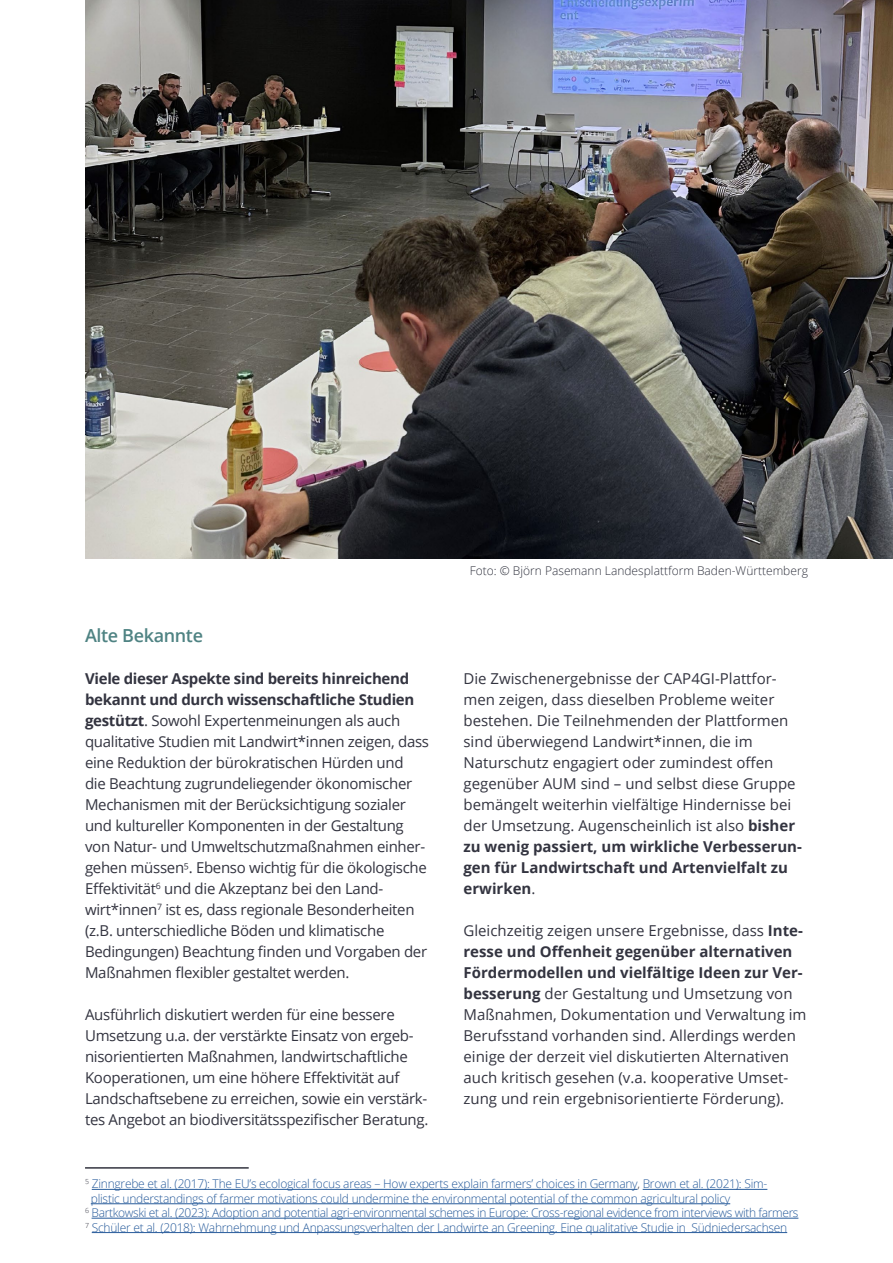
<style>
.page{position:relative;width:893px;height:1263px;background:#fff}
.page>*{position:absolute;margin:0;border:0;box-sizing:border-box;transform-origin:0 0}
.Überschrift_2{font:600 18px "Open Sans";letter-spacing:-.02em;color:#4f8383}
.Fließtext{font:15px/21px "Open Sans";letter-spacing:-.02em;color:#333440}
.Fließtext-2{font:15px/21px "Open Sans";color:#333440}
.Fußnoten{font:300 12px "Open Sans";letter-spacing:-.02em;color:#275b9b}
.Bildtext{font:300 12px "Open Sans";color:#30323e}
.s1{font-weight:700}
.s2{color:#333440}
</style>
<div class="page">
<img style="left:85px;top:0;width:808px;height:558px">
<hr style="left:85px;top:1167px;width:164px;height:2px;background:#333440">
<hr style="left:92px;top:1189px;width:545px;height:1px;background:#275b9b">
<hr style="left:643px;top:1189px;width:124px;height:1px;background:#275b9b">
<hr style="left:91px;top:1203px;width:639px;height:1px;background:#275b9b">
<hr style="left:92px;top:1218px;width:706px;height:1px;background:#275b9b">
<hr style="left:92px;top:1232px;width:695px;height:1px;background:#275b9b">
<h2 class="Überschrift_2" style="left:85px;top:623px;width:120px">Alte Bekannte</h2>
<p class="Fließtext" style="left:85px;top:668px;width:346px"><span class="s1">Viele dieser Aspekte sind bereits hinreichend bekannt und durch wissenschaftliche Studien gestützt</span>. Sowohl Expertenmeinungen als auch qualitative Studien mit Landwirt*innen zeigen, dass eine Reduktion der bürokratischen Hürden und<br>die Beachtung zugrundeliegender ökonomischer Mechanismen mit der Berücksichtigung sozialer und kultureller Komponenten in der Gestaltung von Natur- und Umweltschutzmaßnahmen einher&shy;gehen müssen<sup>5</sup>. Ebenso wichtig für die ökologische Effektivität<sup>6</sup> und die Akzeptanz bei den Land&shy;wirt*innen<sup>7</sup> ist es, dass regionale Besonderheiten (z.B. unterschiedliche Böden und klimatische Bedingungen) Beachtung finden und Vorgaben der Maßnahmen flexibler gestaltet werden.</p>
<p class="Fließtext" style="left:85px;top:1004px;width:345px">Ausführlich diskutiert werden für eine bessere Umsetzung u.a. der verstärkte Einsatz von ergeb&shy;nisorientierten Maßnahmen, landwirtschaftliche Kooperationen, um eine höhere Effektivität auf Landschaftsebene zu erreichen, sowie ein verstärk&shy;tes Angebot an biodiversitätsspezifischer Beratung.</p>
<p class="Bildtext" style="left:470px;top:562px;width:340px">Foto: © Björn Pasemann Landesplattform Baden-Württemberg</p>
<p class="Fließtext-2" style="left:463px;top:668px;width:340px">Die Zwischenergebnisse der CAP4GI-Plattfor&shy;men zeigen, dass dieselben Probleme weiter bestehen. Die Teilnehmenden der Plattformen sind überwiegend Landwirt*innen, die im Naturschutz engagiert oder zumindest offen gegenüber AUM sind – und selbst diese Gruppe bemängelt weiterhin vielfältige Hindernisse bei der Umsetzung. Augenscheinlich ist also <span class="s1">bisher zu wenig passiert, um wirkliche Verbesserun&shy;gen für Landwirtschaft und Artenvielfalt zu erwirken</span>.</p>
<p class="Fließtext-2" style="left:463px;top:920px;width:345px">Gleichzeitig zeigen unsere Ergebnisse, dass <span class="s1">Inte&shy;resse und Offenheit gegenüber alternativen Fördermodellen und vielfältige Ideen zur Ver&shy;besserung</span> der Gestaltung und Umsetzung von Maßnahmen, Dokumentation und Verwaltung im Berufsstand vorhanden sind. Allerdings werden einige der derzeit viel diskutierten Alternativen auch kritisch gesehen (v.a. kooperative Umset&shy;zung und rein ergebnisorientierte Förderung).</p>
<p class="Fußnoten" style="left:85px;top:1176px;width:684px"><sup>5</sup> Zinngrebe et al. (2017): The EU’s ecological focus areas – How experts explain farmers’ choices in Germany<span class="s2">,</span> Brown et al. (2021): Sim-</p>
<p class="Fußnoten" style="left:91px;top:1190px;width:641px">plistic understandings of farmer motivations could undermine the environmental potential of the common agricultural policy</p>
<p class="Fußnoten" style="left:85px;top:1205px;width:715px"><sup>6</sup> Bartkowski et al. (2023): Adoption and potential agri-environmental schemes in Europe: Cross-regional evidence from interviews with farmers</p>
<p class="Fußnoten" style="left:85px;top:1219px;width:704px"><sup>7</sup> Schüler et al. (2018): Wahrnehmung und Anpassungsverhalten der Landwirte an Greening. Eine qualitative Studie in Südniedersachsen</p>
</div>
